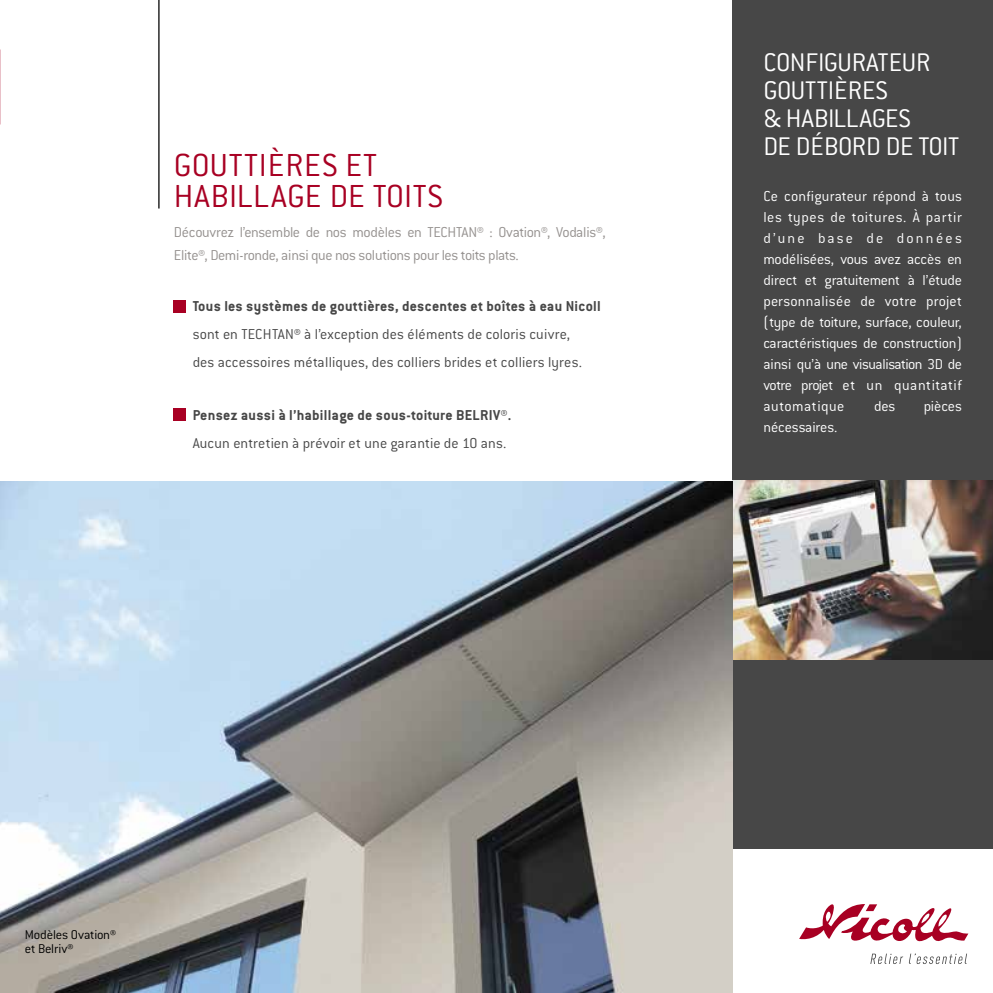
<style>
.page{position:relative;width:993px;height:993px;background:#fff}
.page>*{position:absolute;margin:0;border:0;box-sizing:border-box;transform-origin:0 0}
.t1{font:300 35px/31.5px "Conduit ITC";letter-spacing:.015em;color:#a80023}
.t2{font:300 28px/28px "Conduit ITC";letter-spacing:-.01em;color:#fff}
.t3{font:300 15.75px/21px "Conduit ITC";color:#fff;text-align:justify}
.t4{font:300 15.75px/28px "Conduit ITC";letter-spacing:.01em;color:#474747}
.t5{font:300 15.75px/22.8px "Conduit ITC";letter-spacing:-.025em;color:#95918f}
.t6{font:700 15.75px "Conduit ITC";letter-spacing:.02em;color:#474747}
.t7{font:300 14px/14px "Conduit ITC";letter-spacing:-.005em;color:#000}
</style>
<div class="page">
<div style="left:732px;top:0;width:260px;height:848px;background:#474747"></div>
<img style="left:732px;top:481px;width:260px;height:178px">
<img style="left:0;top:481px;width:732px;height:511px">
<hr style="left:158px;top:0;width:2px;height:208px;background:#474747">
<svg style="left:870px;top:953px;width:32px;height:10px"></svg>
<svg style="left:908px;top:953px;width:58px;height:10px"></svg>
<svg style="left:799px;top:904px;width:169px;height:38px"></svg>
<div style="left:174px;top:300px;width:12px;height:12px;background:#a80023"></div>
<div style="left:174px;top:408px;width:12px;height:13px;background:#a80023"></div>
<h1 class="t1" style="left:174px;top:149px;width:271px">GOUTTIÈRES ET<br>HABILLAGE DE TOITS</h1>
<p class="t5" style="left:174px;top:221px;width:433px">Découvrez l’ensemble de nos modèles en TECHTAN® : Ovation®, Vodalis®,<br>Elite®, Demi-ronde, ainsi que nos solutions pour les toits plats.</p>
<p class="t6" style="left:193px;top:297px;width:409px">Tous les systèmes de gouttières, descentes et boîtes à eau Nicoll</p>
<p class="t4" style="left:193px;top:320px;width:390px">sont en TECHTAN® à l’exception des éléments de coloris cuivre, des accessoires métalliques, des colliers brides et colliers lyres.</p>
<p class="t6" style="left:193px;top:405px;width:320px">Pensez aussi à l’habillage de sous-toiture BELRIV®.</p>
<p class="t4" style="left:193px;top:429px;width:315px">Aucun entretien à prévoir et une garantie de 10 ans.</p>
<h2 class="t2" style="left:763px;top:48px;width:197px">CONFIGURATEUR<br>GOUTTIÈRES<br>&amp; HABILLAGES<br>DE DÉBORD DE TOIT</h2>
<p class="t3" style="left:763px;top:185px;width:200px">Ce configurateur répond à tous les types de toitures. À partir d’une base de données modélisées, vous avez accès en direct et gratuitement à l’étude personnalisée de votre projet (type de toiture, surface, couleur, caractéristiques de construction) ainsi qu’à une visualisation 3D de votre projet et un quantitatif automatique</p>
<p class="t3" style="left:874px;top:395px;width:23px">des</p>
<p class="t3" style="left:923px;top:395px;width:40px">pièces</p>
<p class="t3" style="left:763px;top:416px;width:75px">nécessaires.</p>
<p class="t7" style="left:25px;top:927px;width:93px">Modèles Ovation® et Belriv®</p>
</div>
